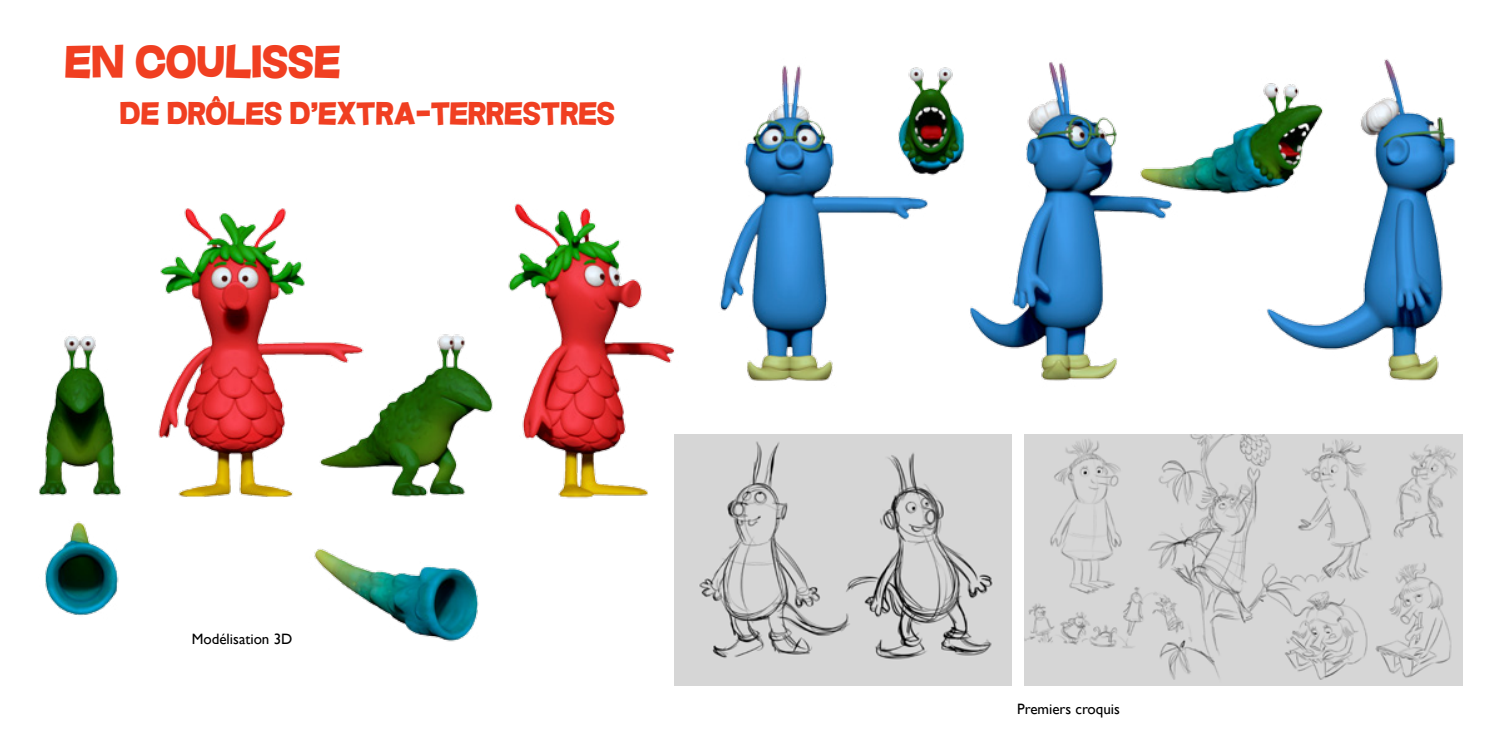
<style>
.page{position:relative;width:1489px;height:745px;background:#fff}
.page>*{position:absolute;margin:0;border:0;box-sizing:border-box;transform-origin:0 0}
.t1{font:45px "Questrian";color:#f03f21}
.t2{font:31.25px "Questrian";color:#f03f21}
.t3{font:15px "Gill Sans";color:#000}
</style>
<div class="page">
<img style="left:719px;top:59px;width:737px;height:322px">
<img style="left:39px;top:203px;width:636px;height:439px">
<img style="left:674px;top:434px;width:337px;height:250px">
<img style="left:1024px;top:434px;width:437px;height:250px">
<h1 class="t1" style="left:66px;top:35px;width:277px">EN COULISSE</h1>
<h2 class="t2" style="left:120px;top:95px;width:496px">DE DRÔLES D’EXTRA-TERRESTRES</h2>
<p class="t3" style="left:192px;top:630px;width:102px">Modélisation 3D</p>
<p class="t3" style="left:1017px;top:699px;width:104px">Premiers croquis</p>
</div>
